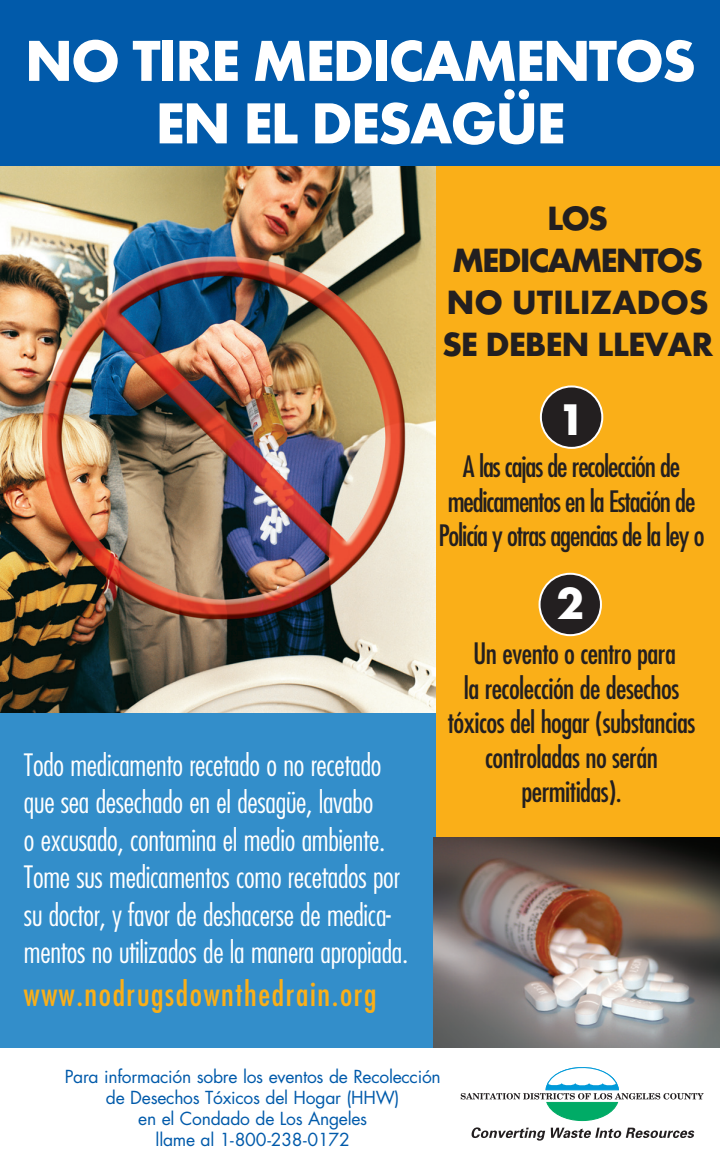
<style>
.page{position:relative;width:720px;height:1170px;background:#fff}
.page>*{position:absolute;margin:0;border:0;box-sizing:border-box;transform-origin:0 0}
.t1{font:700 60px "Futura T";letter-spacing:-.035em;color:#fff}
.t2{font:700 46px "Futura T";color:#fff}
.t3{font:700 35px/42px "Futura T";letter-spacing:-.03em;color:#231f20}
.t4{font:condensed 32.5px "Futura";letter-spacing:.05em;color:#faaf18}
.t5{font:300 condensed 30px/37.5px "Futura";letter-spacing:-.01em;color:#fff}
.t6{font:condensed 28.75px/34.5px "Futura";letter-spacing:-.02em;color:#231f20;text-align:center}
.t7{font:condensed 28.75px/34.5px "Futura";letter-spacing:-.04em;color:#231f20;text-align:center}
.t8{font:17.5px/21px "Futura";letter-spacing:-.015em;color:#015aaa;text-align:center}
</style>
<div class="page">
<div style="left:433px;top:157px;width:287px;height:700px;background:#faaf18"></div>
<div style="left:0;top:704px;width:435px;height:343px;background:#338eca"></div>
<img style="left:0;top:166px;width:435px;height:546px">
<div style="left:541px;top:386px;width:61px;height:62px;background:#231f20;border-radius:50%"></div>
<div style="left:540px;top:385px;width:63px;height:64px;border:2px solid #fff;border-radius:50%"></div>
<div style="left:540px;top:574px;width:61px;height:61px;background:#231f20;border-radius:50%"></div>
<div style="left:539px;top:573px;width:63px;height:63px;border:2px solid #fff;border-radius:50%"></div>
<img style="left:433px;top:838px;width:287px;height:209px">
<div style="left:0;top:0;width:720px;height:166px;background:#015aaa"></div>
<svg style="left:461px;top:1067px;width:243px;height:54px"></svg>
<svg style="left:471px;top:1127px;width:74px;height:14px"></svg>
<svg style="left:613px;top:1131px;width:9px;height:7px"></svg>
<svg style="left:551px;top:1128px;width:68px;height:10px"></svg>
<svg style="left:626px;top:1128px;width:68px;height:10px"></svg>
<h1 class="t1" style="left:25px;top:25px;width:313px">NO TIRE MEDICA</h1>
<h1 class="t1" style="left:463px;top:25px;width:89px">MENTOS</h1>
<h1 class="t1" style="left:155px;top:88px;width:191px">ENELDESA</h1>
<h1 class="t1" style="left:451px;top:88px;width:110px">GÜE</h1>
<p class="t3" style="left:547px;top:198px;width:21px">LOS</p>
<p class="t3" style="left:452px;top:240px;width:49px">MEDICA</p>
<p class="t3" style="left:442px;top:240px;width:195px;text-indent:128px">MENTOS<br>NO UTILIZADOS<br>SE DEBEN</p>
<p class="t3" style="left:597px;top:324px;width:115px">LLEVAR</p>
<h2 class="t2" style="left:558px;top:392px;width:29px">1</h2>
<p class="t7" style="left:439px;top:449px;width:267px">A las cajas de recolección de medicamentos en la Estación de<br>Policía y otras agencias de la ley o</p>
<p class="t5" style="left:24px;top:746px;width:386px">Todo medicamento recetado o no recetado que sea desechado en el desagüe, lavabo<br>o excusado, contamina el medio ambiente.<br>Tome sus medicamentos como recetados por su doctor, y favor de deshacerse de medica&shy;mentos no utilizados de la manera apropiada.</p>
<p class="t4" style="left:24px;top:974px;width:354px">www.nodrugsdownthedrain.org</p>
<h2 class="t2" style="left:556px;top:576px;width:29px">2</h2>
<p class="t6" style="left:448px;top:636px;width:249px">Un evento o centro para<br>la recolección de desechos tóxicos del hogar (substancias controladas no serán permitidas).</p>
<p class="t8" style="left:65px;top:1067px;width:378px">Para información sobre los eventos de Recolección de Desechos Tóxicos del Hogar (HHW)<br>en el Condado de Los Angeles<br>llame al 1-800-238-0172</p>
</div>
